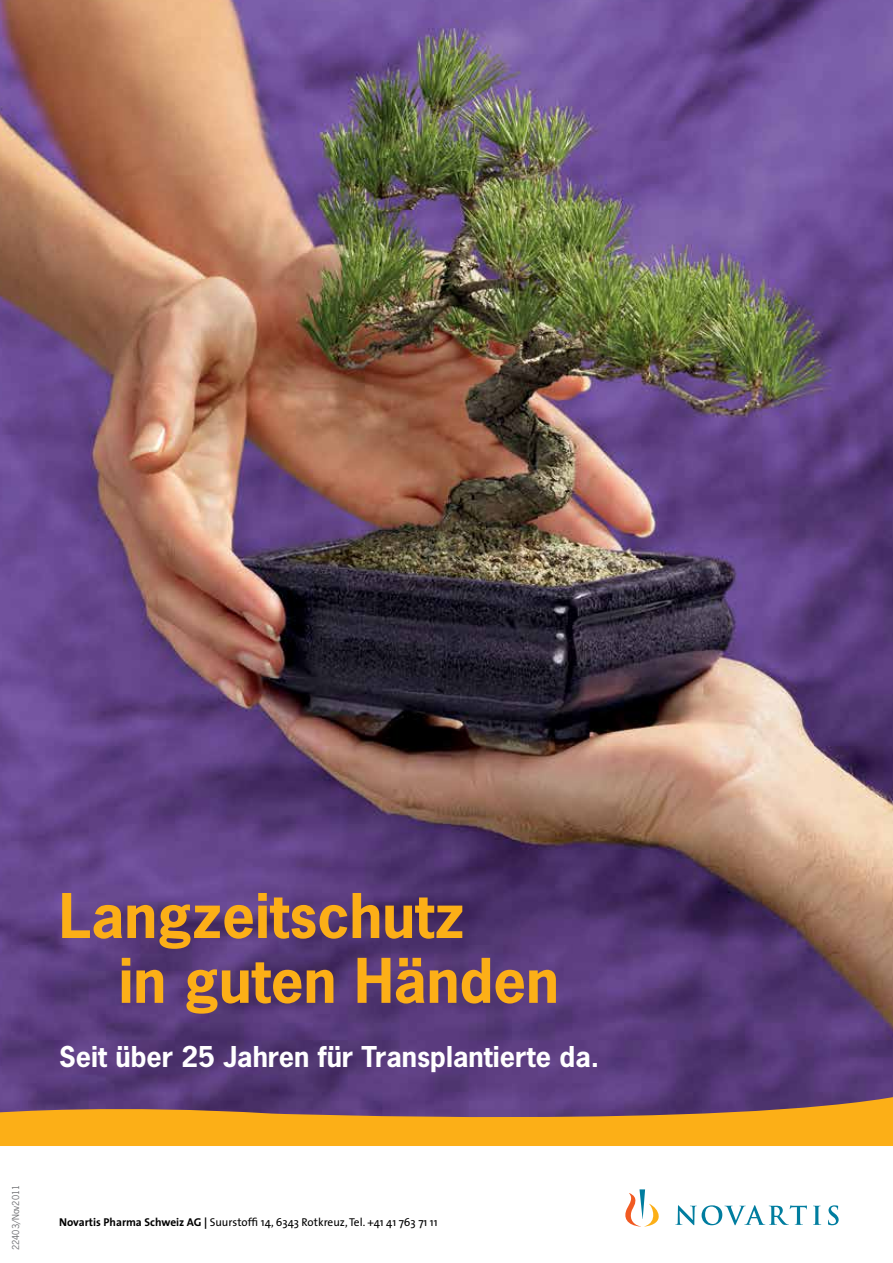
<style>
.page{position:relative;width:893px;height:1263px;background:#fff}
.page>*{position:absolute;margin:0;border:0;box-sizing:border-box;transform-origin:0 0}
.t1{font:700 57.9px/64.8px "News Gothic Std";color:#fcaf17}
.t2{font:700 27px "News Gothic Std";color:#fff}
.t3{font:11.4px "The Sans";color:#000}
.t4{font:9px "News Gothic Std";color:#6d6e71}
.s1{font-weight:700}
</style>
<div class="page">
<img style="left:0;top:0;width:893px;height:1095px">
<svg style="left:675px;top:1205px;width:132px;height:20px"></svg>
<svg style="left:813px;top:1206px;width:8px;height:19px"></svg>
<svg style="left:828px;top:1205px;width:11px;height:20px"></svg>
<svg style="left:625px;top:1189px;width:34px;height:37px"></svg>
<svg style="left:0;top:1095px;width:893px;height:51px;background:#c38738"></svg>
<h1 class="t1" style="left:119px;top:883px;width:442px;text-indent:-60px">Langzeitschutz<br>in guten Händen</h1>
<h2 class="t2" style="left:59px;top:1039px;width:542px">Seit über 25 Jahren für Transplantierte da.</h2>
<p class="t4" style="left:10px;top:1250px;width:67px;rotate:-90deg">22403/Nov2011</p>
<p class="t3" style="left:59px;top:1213px;width:380px"><span class="s1">Novartis Pharma Schweiz AG |</span> Suurstoffi 14, 6343 Rotkreuz, Tel. +41 41 763 71 11</p>
</div>
